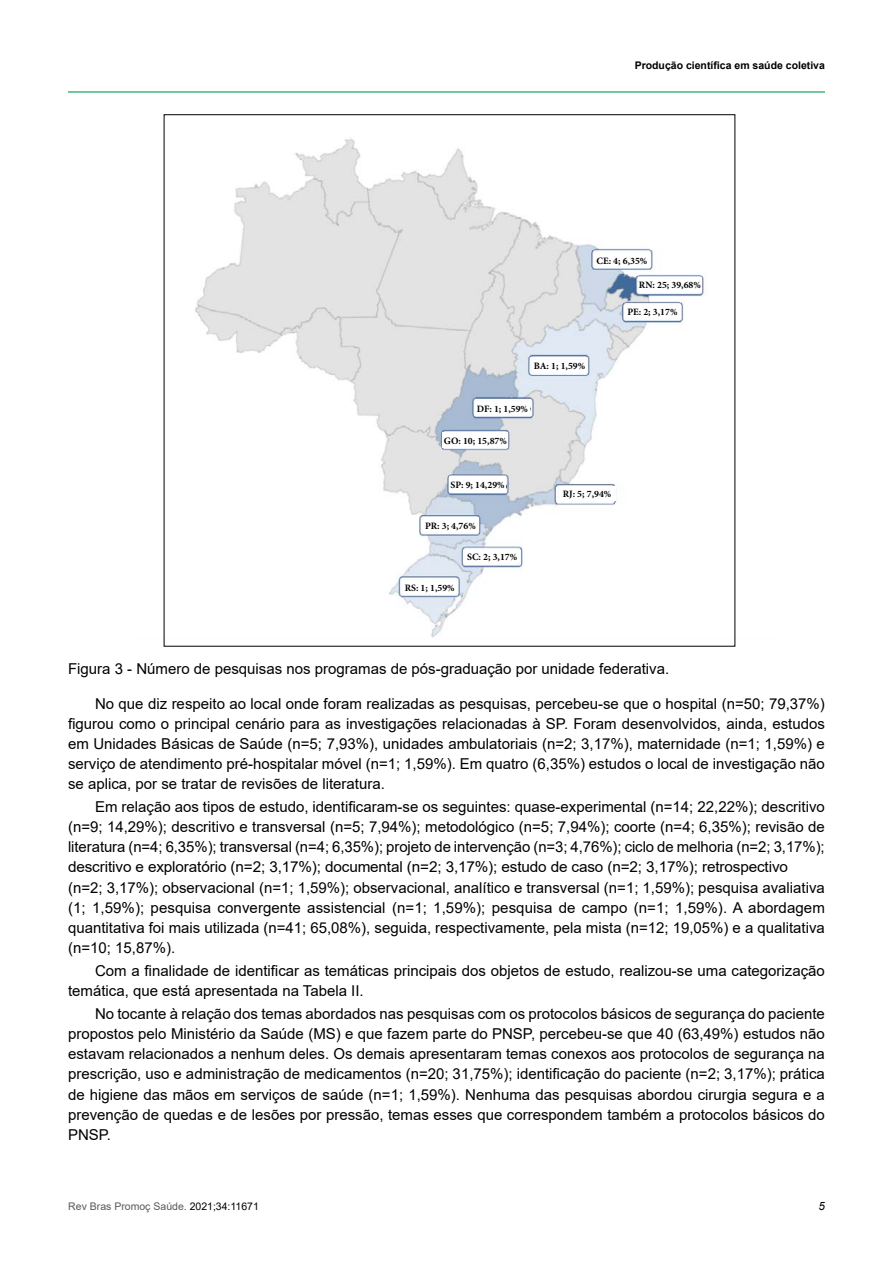
<style>
.page{position:relative;width:893px;height:1263px;background:#fff}
.page>*{position:absolute;margin:0;border:0;box-sizing:border-box;transform-origin:0 0}
.t1{font:15px/20.1px "Arial";color:#000;text-align:justify}
.t2{font:italic 11.4px "Arial";color:#000}
.t3{font:700 10.5px "Arial";color:#000}
.t4{font:10.5px "Arial";color:#58595b}
.t5{font:700 9.75px "Minion Pro";color:#000}
.s1{color:#000}
</style>
<div class="page">
<hr style="left:68px;top:91px;width:757px;height:2px;background:#41b878">
<img style="left:163px;top:136px;width:573px;height:503px">
<div style="left:594px;top:253px;width:55px;height:14px;background:#fff"></div>
<div style="left:624px;top:306px;width:57px;height:12px;background:#fff"></div>
<div style="left:532px;top:360px;width:55px;height:12px;background:#fff"></div>
<div style="left:443px;top:432px;width:65px;height:16px;background:#fff"></div>
<div style="left:449px;top:476px;width:57px;height:16px;background:#fff"></div>
<div style="left:559px;top:487px;width:56px;height:14px;background:#fff"></div>
<div style="left:422px;top:518px;width:57px;height:14px;background:#fff"></div>
<div style="left:465px;top:550px;width:55px;height:12px;background:#fff"></div>
<div style="left:402px;top:581px;width:55px;height:12px;background:#fff"></div>
<div style="left:475px;top:402px;width:55px;height:12px;background:#fff"></div>
<div style="left:638px;top:278px;width:64px;height:14px;background:#fff"></div>
<p class="t3" style="left:635px;top:58px;width:192px">Produção científica em saúde coletiva</p>
<p class="t5" style="left:596px;top:254px;width:52px">CE: 4; 6,35%</p>
<p class="t5" style="left:639px;top:278px;width:64px">RN: 25; 39,68%</p>
<p class="t5" style="left:627px;top:305px;width:52px">PE: 2; 3,17%</p>
<p class="t5" style="left:534px;top:359px;width:53px">BA: 1; 1,59%</p>
<p class="t5" style="left:477px;top:402px;width:53px">DF: 1; 1,59%</p>
<p class="t5" style="left:444px;top:434px;width:64px">GO: 10; 15,87%</p>
<p class="t5" style="left:451px;top:478px;width:56px">SP: 9; 14,29%</p>
<p class="t5" style="left:425px;top:518px;width:52px">PR: 3; 4,76%</p>
<p class="t5" style="left:467px;top:549px;width:52px">SC: 2; 3,17%</p>
<p class="t5" style="left:405px;top:580px;width:51px">RS: 1; 1,59%</p>
<p class="t5" style="left:563px;top:487px;width:50px">RJ: 5; 7,94%</p>
<p class="t1" style="left:68px;top:659px;width:603px">Figura 3 - Número de pesquisas nos programas de pós-graduação por unidade federativa.</p>
<p class="t1" style="left:68px;top:693px;width:758px;text-indent:27px">No que diz respeito ao local onde foram realizadas as pesquisas, percebeu-se que o hospital (n=50; 79,37%) figurou como o principal cenário para as investigações relacionadas à SP. Foram desenvolvidos, ainda, estudos em Unidades Básicas de Saúde (n=5; 7,93%), unidades ambulatoriais (n=2; 3,17%), maternidade (n=1; 1,59%) e serviço de atendimento pré-hospitalar móvel (n=1; 1,59%). Em quatro (6,35%) estudos o local de investigação não se aplica, por se tratar de revisões de literatura.</p>
<p class="t1" style="left:68px;top:797px;width:758px;text-align:left;text-indent:27px">Em relação aos tipos de estudo, identificaram-se os seguintes: quase-experimental (n=14; 22,22%); descritivo (n=9; 14,29%); descritivo e transversal (n=5; 7,94%); metodológico (n=5; 7,94%); coorte (n=4; 6,35%); revisão de literatura (n=4; 6,35%); transversal (n=4; 6,35%); projeto de intervenção (n=3; 4,76%); ciclo de melhoria (n=2; 3,17%); descritivo e exploratório (n=2; 3,17%); documental (n=2; 3,17%); estudo de caso (n=2; 3,17%); retrospectivo (n=2; 3,17%); observacional (n=1; 1,59%); observacional, analítico e transversal (n=1; 1,59%); pesquisa avaliativa (1; 1,59%); pesquisa convergente assistencial (n=1; 1,59%); pesquisa de campo (n=1; 1,59%). A abordagem quantitativa foi mais utilizada (n=41; 65,08%), seguida, respectivamente, pela mista (n=12; 19,05%) e a qualitativa (n=10; 15,87%).</p>
<p class="t1" style="left:68px;top:960px;width:758px;text-indent:27px">Com a finalidade de identificar as temáticas principais dos objetos de estudo, realizou-se uma categorização temática, que está apresentada na Tabela II.</p>
<p class="t1" style="left:68px;top:1004px;width:758px;text-indent:27px">No tocante à relação dos temas abordados nas pesquisas com os protocolos básicos de segurança do paciente propostos pelo Ministério da Saúde (MS) e que fazem parte do PNSP, percebeu-se que 40 (63,49%) estudos não estavam relacionados a nenhum deles. Os demais apresentaram temas conexos aos protocolos de segurança na prescrição, uso e administração de medicamentos (n=20; 31,75%); identificação do paciente (n=2; 3,17%); prática de higiene das mãos em serviços de saúde (n=1; 1,59%). Nenhuma das pesquisas abordou cirurgia segura e a prevenção de quedas e de lesões por pressão, temas esses que correspondem também a protocolos básicos do PNSP.</p>
<p class="t4" style="left:68px;top:1198px;width:192px">Rev Bras Promoç Saúde. <span class="s1">2021;34:11671</span></p>
<p class="t2" style="left:819px;top:1198px;width:8px">5</p>
</div>
